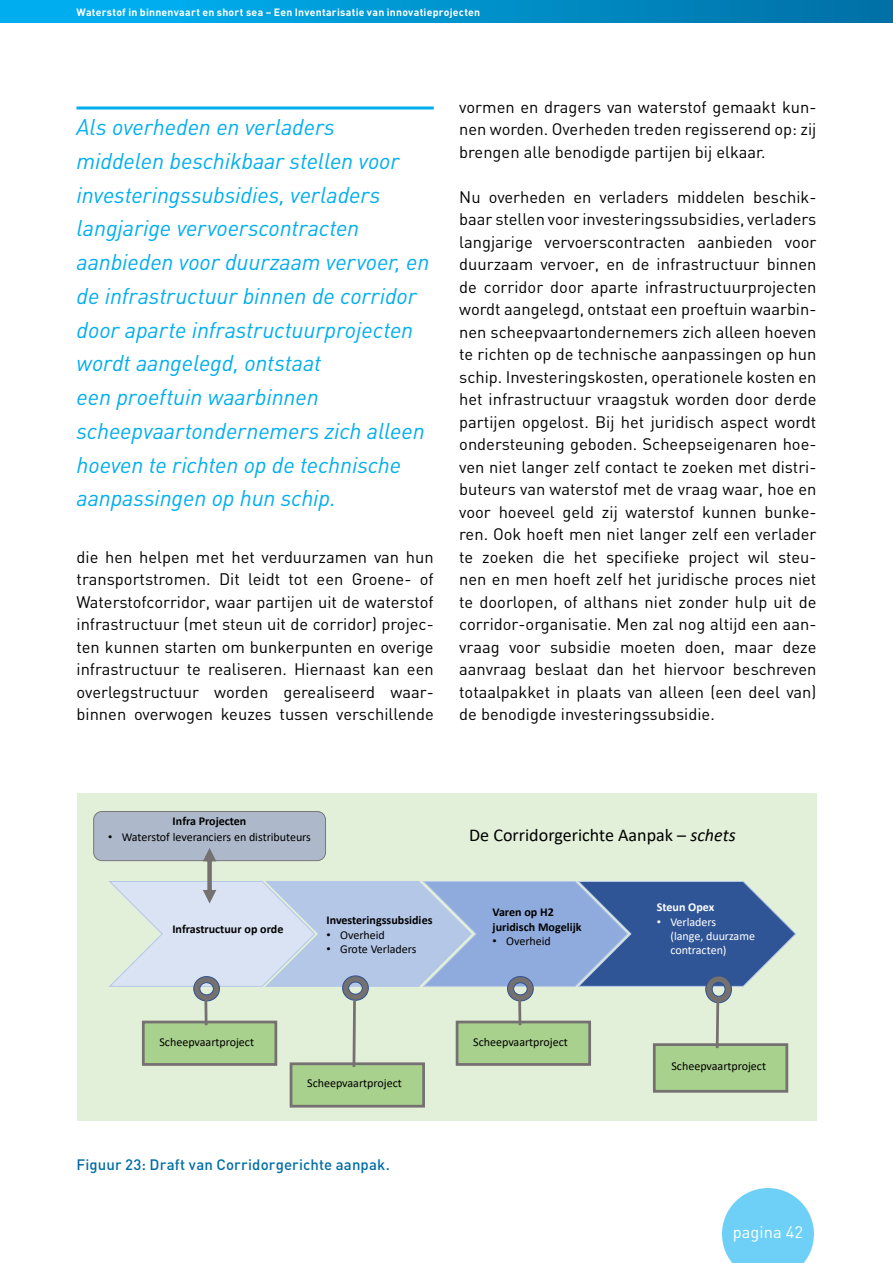
<style>
.page{position:relative;width:893px;height:1263px;background:#fff}
.page>*{position:absolute;margin:0;border:0;box-sizing:border-box;transform-origin:0 0}
.t1{font:italic 22.5px/33.8px "DIN";letter-spacing:-.005em;color:#00aeef}
.t2{font:18px "Calibri";color:#000}
.t3{font:16.5px/22.5px "DIN";color:#000;text-align:justify}
.t4{font:16.5px "DIN";color:#fff}
.t5{font:500 15px "DIN";letter-spacing:.005em;color:#006ea5}
.t6{font:12px "Calibri";color:#000}
.t7{font:700 12px/15.1px "Calibri";color:#000}
.t8{font:12px/14px "Calibri";letter-spacing:-.005em;color:#fff}
.t9{font:700 12px "Calibri";letter-spacing:-.005em;color:#fff}
.t10{font:700 10.5px "DIN";letter-spacing:.02em;color:#fff}
.s1{font-family:"Arial"}
.s2{font-style:italic}
</style>
<div class="page">
<div style="left:77px;top:793px;width:739px;height:328px;background:#e2f0d9"></div>
<div style="left:94px;top:811px;width:231px;height:50px;background:#adb9ca;border-radius:8px"></div>
<div style="left:93px;top:811px;width:233px;height:50px;border:1px solid #787878;border-radius:8px"></div>
<div style="left:291px;top:1064px;width:133px;height:42px;background:#a9d18e"></div>
<div style="left:290px;top:1062px;width:135px;height:45px;border:3px solid #767171"></div>
<div style="left:654px;top:1045px;width:133px;height:46px;background:#a9d18e"></div>
<div style="left:653px;top:1043px;width:135px;height:50px;border:3px solid #767171"></div>
<svg style="left:107px;top:848px;width:690px;height:222px;background:#b5c9cb"></svg>
<hr style="left:77px;top:106px;width:357px;height:3px;background:#00aeef">
<svg style="left:722px;top:1188px;width:92px;height:75px;background:#85d7f7"></svg>
<div style="left:0;top:0;width:893px;height:22px;background:linear-gradient(to right,#00b7f8,#0071a5)"></div>
<p class="t10" style="left:77px;top:5px;width:405px">Waterstof in binnenvaart en short sea – Een Inventarisatie van innovatieprojecten</p>
<p class="t1" style="left:77px;top:110px;width:354px">Als overheden en verladers<br>middelen beschikbaar stellen voor investeringssubsidies, verladers langjarige vervoerscontracten aanbieden voor duurzaam vervoer, en de infrastructuur binnen de corridor door aparte infrastructuurprojecten wordt aangelegd, ontstaat<br>een proeftuin waarbinnen scheepvaartondernemers zich alleen hoeven te richten op de technische aanpassingen op hun schip.</p>
<p class="t3" style="left:77px;top:545px;width:359px">die hen helpen met het verduurzamen van hun transportstromen. Dit leidt tot een Groene- of Waterstofcorridor, waar partijen uit de waterstof infrastructuur (met steun uit de corridor) projec&shy;ten kunnen starten om bunkerpunten en overige infrastructuur te realiseren. Hiernaast kan een overlegstructuur worden gerealiseerd waar&shy;binnen overwogen keuzes tussen verschillende</p>
<p class="t3" style="left:459px;top:95px;width:359px">vormen en dragers van waterstof gemaakt kun&shy;nen worden. Overheden treden regisserend op: zij brengen alle benodigde partijen bij elkaar.</p>
<p class="t3" style="left:459px;top:185px;width:359px">Nu overheden en verladers middelen beschik&shy;baar stellen voor investeringssubsidies, verladers langjarige vervoerscontracten aanbieden voor duurzaam vervoer, en de infrastructuur binnen de corridor door aparte infrastructuurprojecten wordt aangelegd, ontstaat een proeftuin waarbin&shy;nen scheepvaartondernemers zich alleen hoeven te richten op de technische aanpassingen op hun schip. Investeringskosten, operationele kosten en het infrastructuur vraagstuk worden door derde partijen opgelost. Bij het juridisch aspect wordt ondersteuning geboden. Scheepseigenaren hoe&shy;ven niet langer zelf contact te zoeken met distri&shy;buteurs van waterstof met de vraag waar, hoe en voor hoeveel geld zij waterstof kunnen bunke&shy;ren. Ook hoeft men niet langer zelf een verlader te zoeken die het specifieke project wil steu&shy;nen en men hoeft zelf het juridische proces niet te doorlopen, of althans niet zonder hulp uit de corridor-organisatie. Men zal nog altijd een aan&shy;vraag voor subsidie moeten doen, maar deze aanvraag beslaat dan het hiervoor beschreven totaalpakket in plaats van alleen (een deel van) de benodigde investeringssubsidie.</p>
<p class="t7" style="left:173px;top:814px;width:75px">Infra Projecten</p>
<p class="t6" style="left:108px;top:828px;width:204px"><span class="s1">•</span> Waterstof leveranciers en distributeurs</p>
<p class="t7" style="left:172px;top:921px;width:113px">Infrastructuur op orde</p>
<p class="t7" style="left:326px;top:912px;width:107px">Investeringssubsidies</p>
<p class="t6" style="left:326px;top:926px;width:60px"><span class="s1">•</span> Overheid</p>
<p class="t6" style="left:326px;top:940px;width:91px"><span class="s1">•</span> Grote Verladers</p>
<p class="t2" style="left:469px;top:822px;width:268px">De Corridorgerichte Aanpak – <span class="s2">schets</span></p>
<p class="t7" style="left:492px;top:904px;width:91px">Varen op H2 juridisch Mogelijk</p>
<p class="t6" style="left:492px;top:932px;width:60px"><span class="s1">•</span> Overheid</p>
<p class="t9" style="left:657px;top:898px;width:59px">Steun Opex</p>
<p class="t8" style="left:670px;top:915px;width:86px;text-indent:-14px"><span class="s1">•</span> Verladers<br>(lange, duurzame contracten)</p>
<p class="t6" style="left:159px;top:1033px;width:96px">Scheepvaartproject</p>
<p class="t6" style="left:473px;top:1033px;width:96px">Scheepvaartproject</p>
<p class="t6" style="left:307px;top:1075px;width:96px">Scheepvaartproject</p>
<p class="t5" style="left:77px;top:1155px;width:315px">Figuur 23: Draft van Corridorgerichte aanpak.</p>
<p class="t6" style="left:671px;top:1057px;width:96px">Scheepvaartproject</p>
<p class="t4" style="left:733px;top:1221px;width:72px">pagina 42</p>
</div>
